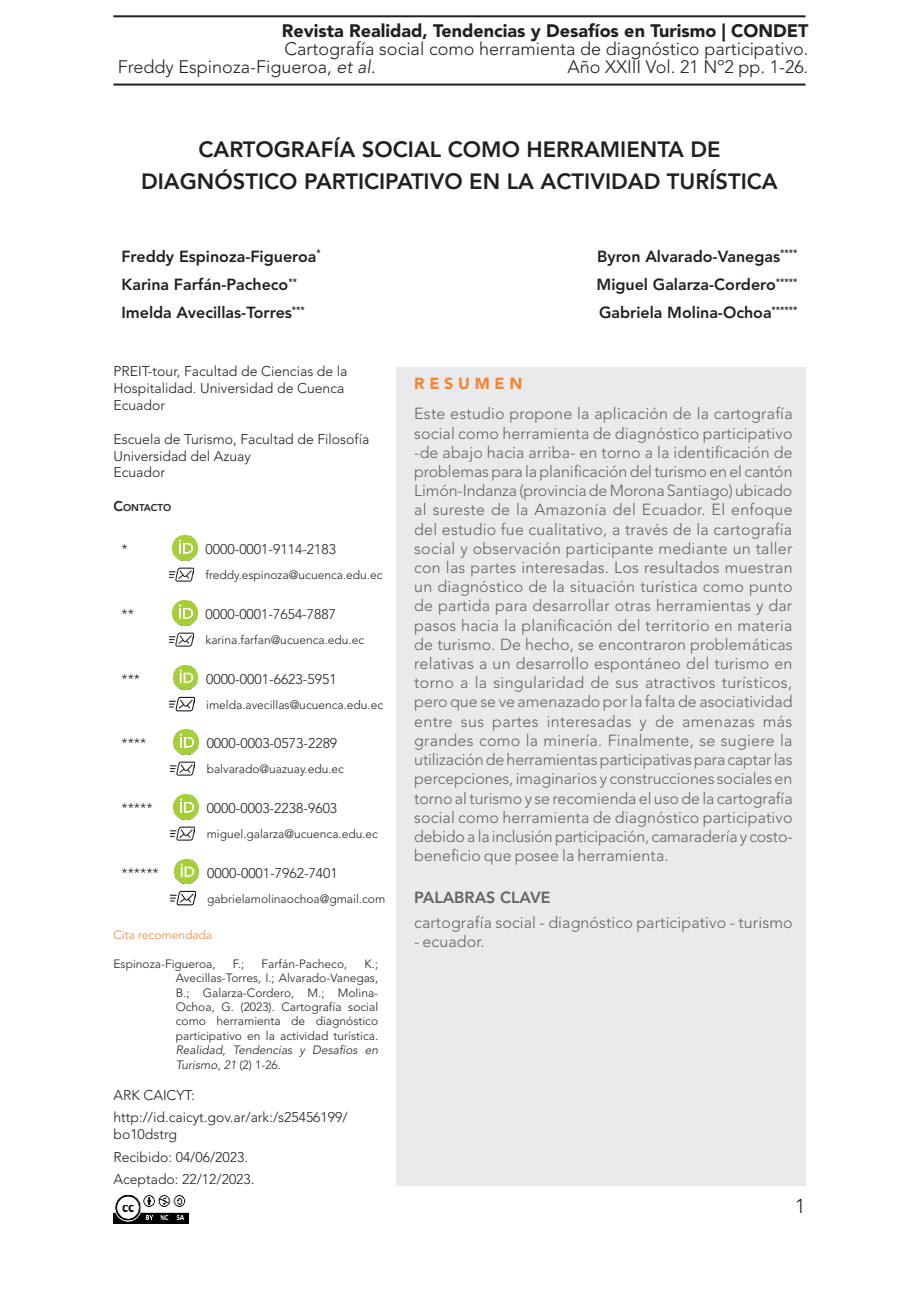
<style>
.page{position:relative;width:919px;height:1299px;background:#fff}
.page>*{position:absolute;margin:0;border:0;box-sizing:border-box;transform-origin:0 0}
.Titulo_articulo{font:800 22px "Avenir LT Std";color:#231f20}
.t1{font:300 20px "Avenir LT Std";color:#231f20}
.t2{font:300 18px/18px "Avenir LT Std";color:#231f20}
.t3{font:900 18px "Avenir LT Std";color:#231f20}
.Resumen___Cuerpo{font:300 16px/19.2px "Avenir LT Std";letter-spacing:.01em;color:#636366;text-align:justify}
.Autor_es{font:800 16px "Avenir LT Std";color:#231f20}
.t4{font:800 16px "Avenir LT Std";color:#636366}
.Resumen___Título{font:900 16px "Avenir LT Std";color:#f58634}
.Orcid___correo{font:300 14px/16.8px "Avenir LT Std";color:#231f20}
.APA_6ta_edic{font:300 12px/14.4px "Avenir LT Std";color:#231f20;text-align:justify}
.t5{font:300 12px "Avenir LT Std";color:#f58634}
.t6{font:800 9.8px "Avenir LT Std";color:#231f20}
.s1{font-style:italic}
.s2{font-size:17px}
.s3{font-size:14px}
</style>
<div class="page">
<hr style="left:113px;top:15px;width:692px;height:2px;background:#231f20">
<hr style="left:113px;top:84px;width:692px;height:2px;background:#231f20">
<img style="left:113px;top:1195px;width:75px;height:29px">
<img style="left:172px;top:535px;width:25px;height:25px">
<img style="left:169px;top:567px;width:25px;height:15px">
<img style="left:172px;top:600px;width:25px;height:25px">
<img style="left:169px;top:632px;width:25px;height:15px">
<img style="left:173px;top:665px;width:25px;height:24px">
<img style="left:170px;top:696px;width:24px;height:16px">
<img style="left:174px;top:729px;width:24px;height:25px">
<img style="left:170px;top:761px;width:25px;height:15px">
<img style="left:174px;top:794px;width:24px;height:25px">
<img style="left:170px;top:826px;width:25px;height:15px">
<img style="left:174px;top:859px;width:25px;height:24px">
<img style="left:171px;top:890px;width:24px;height:16px">
<div style="left:396px;top:367px;width:409px;height:818px;background:#e9eaeb"></div>
<p class="t3" style="left:282px;top:20px;width:528px">Revista Realidad, Tendencias y Desafíos en Turismo | CONDET</p>
<p class="t2" style="left:118px;top:40px;width:692px;text-indent:167px">Cartografía social como herramienta de diagnóstico participativo.<br>Freddy Espinoza-Figueroa, <span class="s1">et al.</span></p>
<p class="t2" style="left:567px;top:58px;width:242px">Año XXIII Vol. 21 Nº2 pp. 1-26<span class="s2">.</span></p>
<p class="Titulo_articulo" style="left:198px;top:136px;width:523px">CARTOGRAFÍA SOCIAL COMO HERRAMIENTA DE</p>
<p class="Titulo_articulo" style="left:141px;top:168px;width:638px">DIAGNÓSTICO PARTICIPATIVO EN LA ACTIVIDAD TURÍSTICA</p>
<p class="Autor_es" style="left:121px;top:246px;width:201px">Freddy Espinoza-Figueroa<sup>*</sup></p>
<p class="Autor_es" style="left:597px;top:246px;width:202px">Byron Alvarado-Vanegas<sup>****</sup></p>
<p class="Autor_es" style="left:121px;top:275px;width:177px">Karina Farfán-Pacheco<sup>**</sup></p>
<p class="Autor_es" style="left:596px;top:275px;width:202px">Miguel Galarza-Cordero<sup>*****</sup></p>
<p class="Autor_es" style="left:121px;top:303px;width:185px">Imelda Avecillas-Torres<sup>***</sup></p>
<p class="Autor_es" style="left:599px;top:303px;width:200px">Gabriela Molina-Ochoa<sup>******</sup></p>
<p class="Orcid___correo" style="left:113px;top:363px;width:235px">PREIT-tour, Facultad de Ciencias de la<br>Hospitalidad. Universidad de Cuenca</p>
<p class="Orcid___correo" style="left:113px;top:397px;width:53px">Ecuador</p>
<p class="Orcid___correo" style="left:113px;top:430px;width:257px">Escuela de Turismo, Facultad de Filosofía</p>
<p class="Orcid___correo" style="left:113px;top:447px;width:139px">Universidad del Azuay</p>
<p class="Orcid___correo" style="left:113px;top:464px;width:53px">Ecuador</p>
<p class="t6" style="left:113px;top:501px;width:59px"><span class="s3">C</span>ONTACTO</p>
<p class="Orcid___correo" style="left:121px;top:541px;width:8px">*</p>
<p class="Orcid___correo" style="left:205px;top:541px;width:132px">0000-0001-9114-2183</p>
<p class="APA_6ta_edic" style="left:205px;top:568px;width:178px">freddy.espinoza@ucuenca.edu.ec</p>
<p class="Orcid___correo" style="left:121px;top:606px;width:14px">**</p>
<p class="Orcid___correo" style="left:205px;top:606px;width:132px">0000-0001-7654-7887</p>
<p class="APA_6ta_edic" style="left:205px;top:632px;width:160px">karina.farfan@ucuenca.edu.ec</p>
<p class="Orcid___correo" style="left:121px;top:670px;width:20px">***</p>
<p class="Orcid___correo" style="left:206px;top:670px;width:132px">0000-0001-6623-5951</p>
<p class="APA_6ta_edic" style="left:206px;top:697px;width:178px">imelda.avecillas@ucuenca.edu.ec</p>
<p class="Orcid___correo" style="left:121px;top:735px;width:26px">****</p>
<p class="Orcid___correo" style="left:207px;top:735px;width:132px">0000-0003-0573-2289</p>
<p class="APA_6ta_edic" style="left:207px;top:762px;width:139px">balvarado@uazuay.edu.ec</p>
<p class="Orcid___correo" style="left:121px;top:799px;width:33px">*****</p>
<p class="Orcid___correo" style="left:207px;top:799px;width:132px">0000-0003-2238-9603</p>
<p class="APA_6ta_edic" style="left:207px;top:826px;width:173px">miguel.galarza@ucuenca.edu.ec</p>
<p class="Orcid___correo" style="left:121px;top:864px;width:39px">******</p>
<p class="Orcid___correo" style="left:207px;top:864px;width:132px">0000-0001-7962-7401</p>
<p class="APA_6ta_edic" style="left:207px;top:891px;width:179px">gabrielamolinaochoa@gmail.com</p>
<p class="t5" style="left:113px;top:927px;width:100px">Cita recomendada</p>
<p class="APA_6ta_edic" style="left:113px;top:956px;width:104px">Espinoza-Figueroa,</p>
<p class="APA_6ta_edic" style="left:233px;top:956px;width:13px">F.;</p>
<p class="APA_6ta_edic" style="left:261px;top:956px;width:87px">Farfán-Pacheco,</p>
<p class="APA_6ta_edic" style="left:176px;top:956px;width:204px;text-indent:189px">K.; Avecillas-Torres, I.; Alvarado-Vanegas, B.; Galarza-Cordero, M.; Molina-Ochoa, G. (2023). Cartografía social como herramienta de diagnóstico participativo en la actividad turística.<br><span class="s1">Realidad, Tendencias y Desafíos en Turismo, 21</span> (2) 1-26.</p>
<p class="Orcid___correo" style="left:113px;top:1086px;width:83px">ARK CAICYT:</p>
<p class="Orcid___correo" style="left:113px;top:1109px;width:236px">http://id.caicyt.gov.ar/ark:/s25456199/ bo10dstrg</p>
<p class="Orcid___correo" style="left:113px;top:1148px;width:136px">Recibido: 04/06/2023.</p>
<p class="Orcid___correo" style="left:113px;top:1170px;width:142px">Aceptado: 22/12/2023.</p>
<p class="Resumen___Título" style="left:414px;top:373px;width:110px">R E S U M E N</p>
<p class="Resumen___Cuerpo" style="left:414px;top:404px;width:380px">Este estudio propone la aplicación de la cartografía social como herramienta de diagnóstico participativo -de abajo hacia arriba- en torno a la identificación de problemas para la planificación del turismo en el cantón Limón-Indanza (provincia de Morona Santiago) ubicado al sureste de la Amazonía del Ecuador. El enfoque del estudio fue cualitativo, a través de la cartografía social y observación participante mediante un taller con las partes interesadas. Los resultados muestran un diagnóstico de la situación turística como punto de partida para desarrollar otras herramientas y dar pasos hacia la planificación del territorio en materia de turismo. De hecho, se encontraron problemáticas relativas a un desarrollo espontáneo del turismo en torno a la singularidad de sus atractivos turísticos, pero que se ve amenazado por la falta de asociatividad entre sus partes interesadas y de amenazas más grandes como la minería. Finalmente, se sugiere la utilización de herramientas participativas para captar las percepciones, imaginarios y construcciones sociales en torno al turismo y se recomienda el uso de la cartografía social como herramienta de diagnóstico participativo debido a la inclusión participación, camaradería y costo&shy;beneficio que posee la herramienta.</p>
<p class="t4" style="left:414px;top:888px;width:138px">PALABRAS CLAVE</p>
<p class="Resumen___Cuerpo" style="left:414px;top:912px;width:380px">cartografía social - diagnóstico participativo - turismo</p>
<p class="Resumen___Cuerpo" style="left:414px;top:932px;width:72px">- ecuador.</p>
<p class="t1" style="left:795px;top:1194px;width:12px">1</p>
</div>
